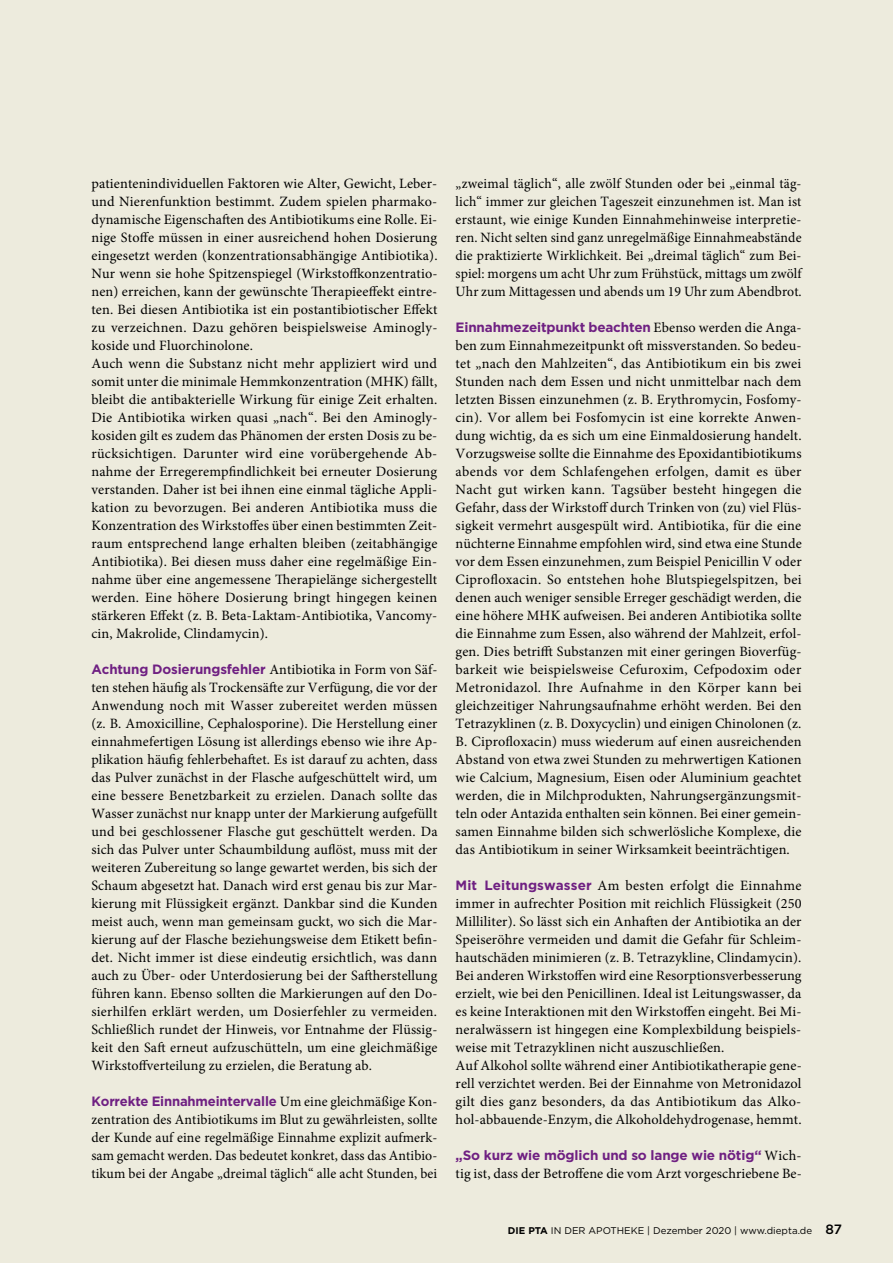
<style>
.page{position:relative;width:893px;height:1263px;background:#edebdd}
.page>*{position:absolute;margin:0;border:0;box-sizing:border-box;transform-origin:0 0}
.t1{font:14.25px/18px "Minion Pro";letter-spacing:.01em;color:#000;text-align:justify}
.t2{font:700 13.5px "Gotham";letter-spacing:-.015em;color:#6f2082}
.t3{font:9.75px "Gotham";color:#000}
.s1{font-family:"Gotham";font-weight:700;font-size:13.5px;color:#6f2082}
.s2{font-family:"Minion Pro";font-weight:400;font-size:14.25px;color:#000}
.s3{font-weight:700}
.s4{font-weight:500;font-size:13.5px}
</style>
<div class="page">
<p class="t1" style="left:91px;top:175px;width:348px;text-align:left">patientenindividuellen Faktoren wie Alter, Gewicht, Leber&shy;und Nierenfunktion bestimmt. Zudem spielen pharmako&shy;dynamische Eigenschaften des Antibiotikums eine Rolle. Ei&shy;nige Stoffe müssen in einer ausreichend hohen Dosierung eingesetzt werden (konzentrationsabhängige Antibiotika).<br>Nur wenn sie hohe Spitzenspiegel (Wirkstoffkonzentratio&shy;nen) erreichen, kann der gewünschte Therapieeffekt eintre&shy;ten. Bei diesen Antibiotika ist ein postantibiotischer Effekt zu verzeichnen. Dazu gehören beispielsweise Aminogly&shy;koside und Fluorchinolone.<br>Auch wenn die Substanz nicht mehr appliziert wird und somit unter die minimale Hemmkonzentration (MHK) fällt, bleibt die antibakterielle Wirkung für einige Zeit erhalten.<br>Die Antibiotika wirken quasi „nach“. Bei den Aminogly&shy;kosiden gilt es zudem das Phänomen der ersten Dosis zu be&shy;rücksichtigen. Darunter wird eine vorübergehende Ab&shy;nahme der Erregerempfindlichkeit bei erneuter Dosierung verstanden. Daher ist bei ihnen eine einmal tägliche Appli&shy;kation zu bevorzugen. Bei anderen Antibiotika muss die Konzentration des Wirkstoffes über einen bestimmten Zeit&shy;raum entsprechend lange erhalten bleiben (zeitabhängige Antibiotika). Bei diesen muss daher eine regelmäßige Ein&shy;nahme über eine angemessene Therapielänge sichergestellt werden. Eine höhere Dosierung bringt hingegen keinen stärkeren Effekt (z. B. Beta-Laktam-Antibiotika, Vancomy&shy;cin, Makrolide, Clindamycin).</p>
<p class="t1" style="left:91px;top:661px;width:348px"><span class="s1">Achtung Dosierungsfehler</span> Antibiotika in Form von Säf&shy;ten stehen häufig als Trockensäfte zur Verfügung, die vor der Anwendung noch mit Wasser zubereitet werden müssen (z. B. Amoxicilline, Cephalosporine). Die Herstellung einer einnahmefertigen Lösung ist allerdings ebenso wie ihre Ap&shy;plikation häufig fehlerbehaftet. Es ist darauf zu achten, dass das Pulver zunächst in der Flasche aufgeschüttelt wird, um eine bessere Benetzbarkeit zu erzielen. Danach sollte das Wasser zunächst nur knapp unter der Markierung aufgefüllt und bei geschlossener Flasche gut geschüttelt werden. Da sich das Pulver unter Schaumbildung auflöst, muss mit der weiteren Zubereitung so lange gewartet werden, bis sich der Schaum abgesetzt hat. Danach wird erst genau bis zur Mar&shy;kierung mit Flüssigkeit ergänzt. Dankbar sind die Kunden meist auch, wenn man gemeinsam guckt, wo sich die Mar&shy;kierung auf der Flasche beziehungsweise dem Etikett befin&shy;det. Nicht immer ist diese eindeutig ersichtlich, was dann auch zu Über- oder Unterdosierung bei der Saftherstellung führen kann. Ebenso sollten die Markierungen auf den Do&shy;sierhilfen erklärt werden, um Dosierfehler zu vermeiden.<br>Schließlich rundet der Hinweis, vor Entnahme der Flüssig&shy;keit den Saft erneut aufzuschütteln, um eine gleichmäßige Wirkstoffverteilung zu erzielen, die Beratung ab.</p>
<p class="t2" style="left:91px;top:1092px;width:347px">Korrekte Einnahmeintervalle <span class="s2">Um eine gleichmäßige Kon-</span></p>
<p class="t1" style="left:91px;top:1111px;width:347px">zentration des Antibiotikums im Blut zu gewährleisten, sollte der Kunde auf eine regelmäßige Einnahme explizit aufmerk&shy;sam gemacht werden. Das bedeutet konkret, dass das Antibio&shy;tikum bei der Angabe „dreimal täglich“ alle acht Stunden, bei</p>
<p class="t1" style="left:456px;top:175px;width:348px">„zweimal täglich“, alle zwölf Stunden oder bei „einmal täg&shy;lich“ immer zur gleichen Tageszeit einzunehmen ist. Man ist erstaunt, wie einige Kunden Einnahmehinweise interpretie&shy;ren. Nicht selten sind ganz unregelmäßige Einnahmeabstände die praktizierte Wirklichkeit. Bei „dreimal täglich“ zum Bei&shy;spiel: morgens um acht Uhr zum Frühstück, mittags um zwölf Uhr zum Mittagessen und abends um 19 Uhr zum Abendbrot.</p>
<p class="t2" style="left:456px;top:318px;width:347px">Einnahmezeitpunkt beachten <span class="s2">Ebenso werden die Anga-</span></p>
<p class="t1" style="left:456px;top:337px;width:348px">ben zum Einnahmezeitpunkt oft missverstanden. So bedeu&shy;tet „nach den Mahlzeiten“, das Antibiotikum ein bis zwei Stunden nach dem Essen und nicht unmittelbar nach dem letzten Bissen einzunehmen (z. B. Erythromycin, Fosfomy&shy;cin). Vor allem bei Fosfomycin ist eine korrekte Anwen&shy;dung wichtig, da es sich um eine Einmaldosierung handelt.<br>Vorzugsweise sollte die Einnahme des Epoxidantibiotikums abends vor dem Schlafengehen erfolgen, damit es über Nacht gut wirken kann. Tagsüber besteht hingegen die Gefahr, dass der Wirkstoff durch Trinken von (zu) viel Flüs&shy;sigkeit vermehrt ausgespült wird. Antibiotika, für die eine nüchterne Einnahme empfohlen wird, sind etwa eine Stunde vor dem Essen einzunehmen, zum Beispiel Penicillin V oder Ciprofloxacin. So entstehen hohe Blutspiegelspitzen, bei denen auch weniger sensible Erreger geschädigt werden, die eine höhere MHK aufweisen. Bei anderen Antibiotika sollte die Einnahme zum Essen, also während der Mahlzeit, erfol&shy;gen. Dies betrifft Substanzen mit einer geringen Bioverfüg&shy;barkeit wie beispielsweise Cefuroxim, Cefpodoxim oder Metronidazol. Ihre Aufnahme in den Körper kann bei gleichzeitiger Nahrungsaufnahme erhöht werden. Bei den Tetrazyklinen (z. B. Doxycyclin) und einigen Chinolonen (z.<br>B. Ciprofloxacin) muss wiederum auf einen ausreichenden Abstand von etwa zwei Stunden zu mehrwertigen Kationen wie Calcium, Magnesium, Eisen oder Aluminium geachtet werden, die in Milchprodukten, Nahrungsergänzungsmit&shy;teln oder Antazida enthalten sein können. Bei einer gemein&shy;samen Einnahme bilden sich schwerlösliche Komplexe, die das Antibiotikum in seiner Wirksamkeit beeinträchtigen.</p>
<p class="t1" style="left:456px;top:877px;width:348px;text-align:left"><span class="s1">Mit Leitungswasser</span> Am besten erfolgt die Einnahme immer in aufrechter Position mit reichlich Flüssigkeit (250<br>Milliliter). So lässt sich ein Anhaften der Antibiotika an der Speiseröhre vermeiden und damit die Gefahr für Schleim&shy;hautschäden minimieren (z. B. Tetrazykline, Clindamycin).<br>Bei anderen Wirkstoffen wird eine Resorptionsverbesserung erzielt, wie bei den Penicillinen. Ideal ist Leitungswasser, da es keine Interaktionen mit den Wirkstoffen eingeht. Bei Mi&shy;neralwässern ist hingegen eine Komplexbildung beispiels&shy;weise mit Tetrazyklinen nicht auszuschließen.<br>Auf Alkohol sollte während einer Antibiotikatherapie gene&shy;rell verzichtet werden. Bei der Einnahme von Metronidazol gilt dies ganz besonders, da das Antibiotikum das Alko&shy;hol-abbauende-Enzym, die Alkoholdehydrogenase, hemmt.</p>
<p class="t2" style="left:456px;top:1146px;width:347px">„So kurz wie möglich und so lange wie nötig“ <span class="s2">Wich-</span></p>
<p class="t1" style="left:456px;top:1165px;width:348px">tig ist, dass der Betroffene die vom Arzt vorgeschriebene Be-</p>
<p class="t3" style="left:508px;top:1224px;width:335px"><span class="s3">DIE PTA</span> IN DER APOTHEKE | Dezember 2020 | www.diepta.de <span class="s4">87</span></p>
</div>
